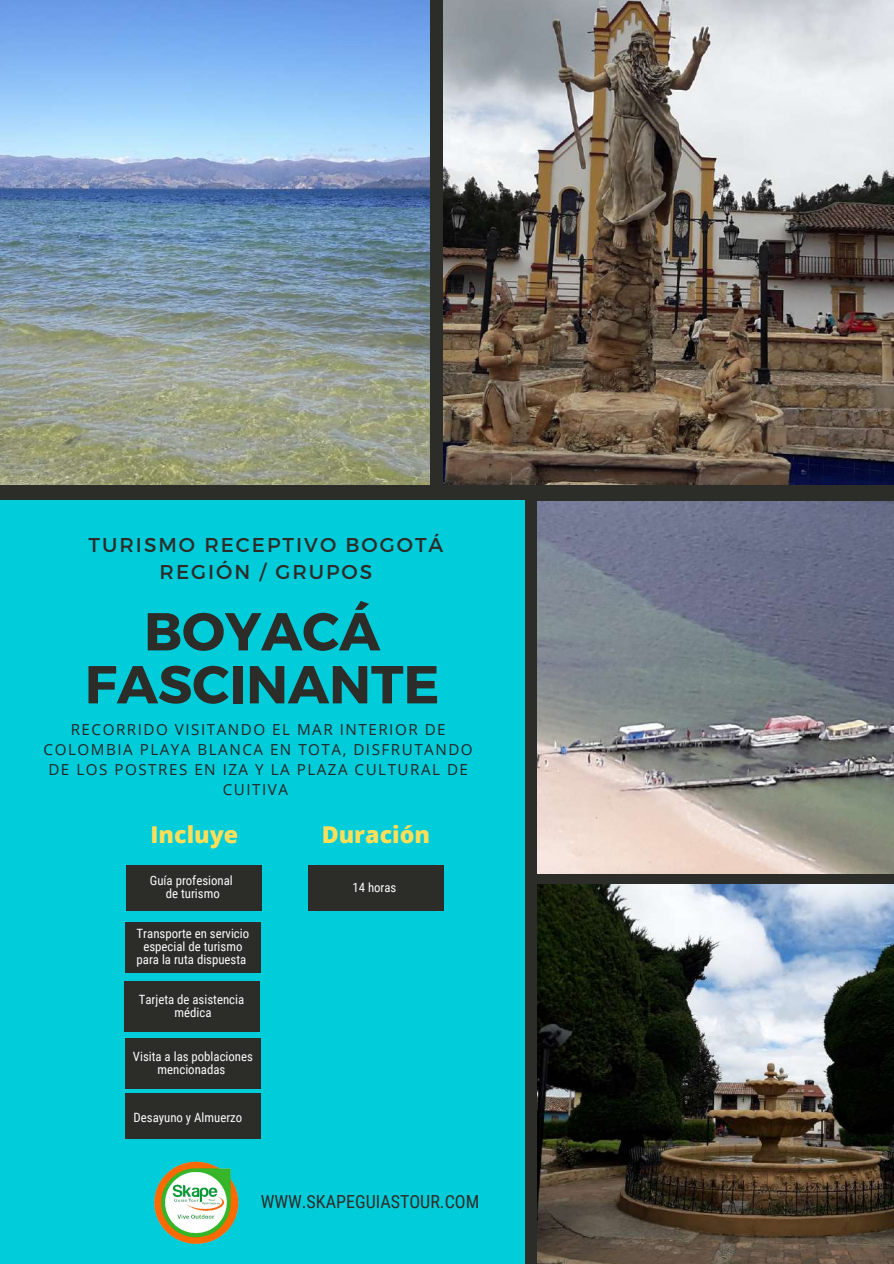
<style>
.page{position:relative;width:894px;height:1264px;background:#fff}
.page>*{position:absolute;margin:0;border:0;box-sizing:border-box;transform-origin:0 0}
.t1{font:700 53.25px/52.9px "Montserrat";color:#2c2c29;text-align:center}
.t2{font:800 23.25px "Open Sans";color:#ffde59}
.t3{font:19.95px/27px "Montserrat";letter-spacing:.1em;color:#2c2c29;text-align:center}
.t4{font:18px "Roboto Condensed";color:#2c2c29}
.t5{font:15.15px/20.2px "Open Sans";letter-spacing:.1em;color:#232425;text-align:center}
.t6{font:12.75px/12.8px "Roboto Condensed";color:#fcfcfc;text-align:center}
</style>
<div class="page">
<div style="left:0;top:0;width:893px;height:1263px;background:#2c2c29"></div>
<div style="left:0;top:500px;width:524px;height:763px;background:#00ccda"></div>
<div style="left:127px;top:865px;width:135px;height:45px;background:#2c2c29"></div>
<div style="left:308px;top:865px;width:135px;height:45px;background:#2c2c29"></div>
<div style="left:125px;top:1093px;width:135px;height:45px;background:#2c2c29"></div>
<img style="left:154px;top:1161px;width:85px;height:83px">
<div style="left:125px;top:921px;width:135px;height:51px;background:#2c2c29"></div>
<div style="left:125px;top:981px;width:135px;height:50px;background:#2c2c29"></div>
<div style="left:125px;top:1038px;width:135px;height:50px;background:#2c2c29"></div>
<img style="left:0;top:0;width:430px;height:484px">
<img style="left:443px;top:0;width:450px;height:484px">
<img style="left:537px;top:501px;width:356px;height:372px">
<img style="left:537px;top:885px;width:356px;height:378px">
<h3 class="t3" style="left:89px;top:530px;width:356px">TURISMO RECEPTIVO BOGOTÁ<br>REGIÓN / GRUPOS</h3>
<h1 class="t1" style="left:85px;top:602px;width:356px">BOYACÁ<br>FASCINANTE</h1>
<p class="t5" style="left:44px;top:718px;width:430px">RECORRIDO VISITANDO EL MAR INTERIOR DE COLOMBIA PLAYA BLANCA EN TOTA, DISFRUTANDO DE LOS POSTRES EN IZA Y LA PLAZA CULTURAL DE CUITIVA</p>
<h2 class="t2" style="left:150px;top:817px;width:89px">Incluye</h2>
<p class="t6" style="left:150px;top:874px;width:84px">Guía profesional de turismo</p>
<p class="t6" style="left:137px;top:927px;width:114px">Transporte en servicio especial de turismo para la ruta dispuesta</p>
<p class="t6" style="left:139px;top:993px;width:107px">Tarjeta de asistencia médica</p>
<p class="t6" style="left:133px;top:1050px;width:121px">Visita a las poblaciones mencionadas</p>
<p class="t6" style="left:134px;top:1111px;width:110px">Desayuno y Almuerzo</p>
<h2 class="t2" style="left:321px;top:817px;width:110px">Duración</h2>
<p class="t6" style="left:352px;top:881px;width:46px">14 horas</p>
<h3 class="t4" style="left:261px;top:1191px;width:220px">WWW.SKAPEGUIASTOUR.COM</h3>
</div>
